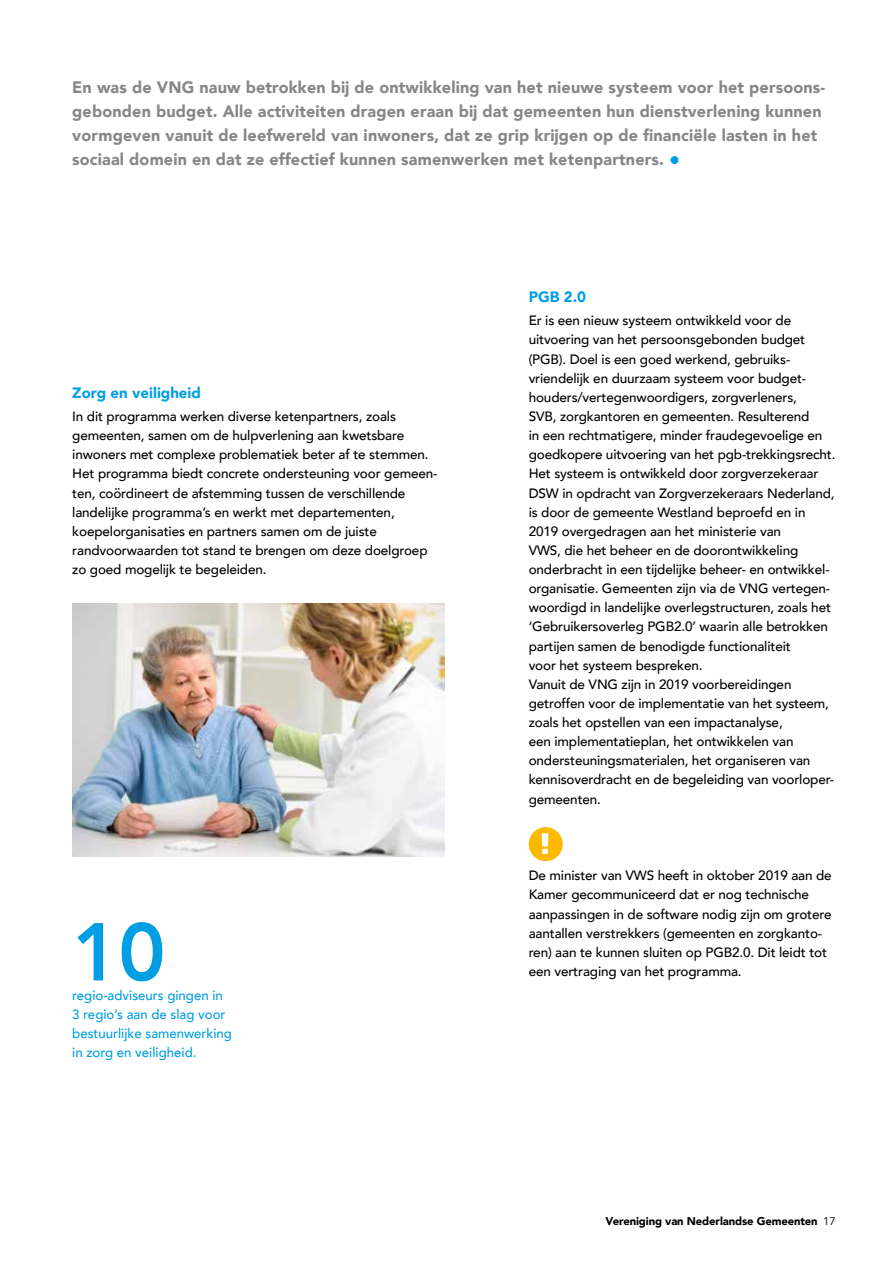
<style>
.page{position:relative;width:893px;height:1263px;background:#fff}
.page>*{position:absolute;margin:0;border:0;box-sizing:border-box;transform-origin:0 0}
.t1{font:800 81px "Avenir";color:#009fe3}
.t2{font:900 22.5px "Avenir";color:#009fe3}
.t3{font:900 16.5px/24px "Avenir";letter-spacing:.01em;color:#878787}
.t4{font:900 15px "Avenir";color:#009fe3}
.t5{font:500 13.5px/19.2px "Avenir";letter-spacing:-.01em;color:#000}
.t6{font:500 13.5px/19.2px "Avenir";color:#009fe3}
.t7{font:900 11.25px "Avenir";letter-spacing:-.01em;color:#000}
.s1{font-weight:400}
</style>
<div class="page">
<div style="left:529px;top:827px;width:34px;height:34px;background:#fbba00;border-radius:50%"></div>
<img style="left:72px;top:604px;width:372px;height:253px">
<p class="t3" style="left:72px;top:75px;width:755px">En was de VNG nauw betrokken bij de ontwikkeling van het nieuwe systeem voor het persoons&shy;gebonden budget. Alle activiteiten dragen eraan bij dat gemeenten hun dienstverlening kunnen vormgeven vanuit de leefwereld van inwoners, dat ze grip krijgen op de financiële lasten in het sociaal domein en dat ze effectief kunnen samenwerken met ketenpartners.</p>
<h2 class="t2" style="left:669px;top:141px;width:13px">•</h2>
<p class="t4" style="left:72px;top:380px;width:130px">Zorg en veiligheid</p>
<p class="t5" style="left:72px;top:406px;width:367px">In dit programma werken diverse ketenpartners, zoals gemeenten, samen om de hulpverlening aan kwetsbare inwoners met complexe problematiek beter af te stemmen.<br>Het programma biedt concrete ondersteuning voor gemeen&shy;ten, coördineert de afstemming tussen de verschillende landelijke programma’s en werkt met departementen, koepelorganisaties en partners samen om de juiste randvoorwaarden tot stand te brengen om deze doelgroep zo goed mogelijk te begeleiden.</p>
<h1 class="t1" style="left:72px;top:889px;width:95px">10</h1>
<p class="t6" style="left:72px;top:984px;width:161px">regio-adviseurs gingen in<br>3 regio’s aan de slag voor bestuurlijke samenwerking in zorg en veiligheid.</p>
<p class="t4" style="left:529px;top:284px;width:59px">PGB 2.0</p>
<p class="t5" style="left:529px;top:310px;width:308px">Er is een nieuw systeem ontwikkeld voor de uitvoering van het persoonsgebonden budget (PGB). Doel is een goed werkend, gebruiks&shy;vriendelijk en duurzaam systeem voor budget&shy;houders/vertegenwoordigers, zorgverleners,<br>SVB, zorgkantoren en gemeenten. Resulterend<br>in een rechtmatigere, minder fraudegevoelige en goedkopere uitvoering van het pgb-trekkingsrecht.<br>Het systeem is ontwikkeld door zorgverzekeraar DSW in opdracht van Zorgverzekeraars Nederland, is door de gemeente Westland beproefd en in 2019 overgedragen aan het ministerie van<br>VWS, die het beheer en de doorontwikkeling onderbracht in een tijdelijke beheer- en ontwikkel&shy;organisatie. Gemeenten zijn via de VNG vertegen&shy;woordigd in landelijke overlegstructuren, zoals het ‘Gebruikersoverleg PGB2.0’ waarin alle betrokken partijen samen de benodigde functionaliteit<br>voor het systeem bespreken.<br>Vanuit de VNG zijn in 2019 voorbereidingen getroffen voor de implementatie van het systeem, zoals het opstellen van een impactanalyse,<br>een implementatieplan, het ontwikkelen van ondersteuningsmaterialen, het organiseren van kennisoverdracht en de begeleiding van voorloper&shy;gemeenten.</p>
<p class="t5" style="left:529px;top:865px;width:305px">De minister van VWS heeft in oktober 2019 aan de Kamer gecommuniceerd dat er nog technische aanpassingen in de software nodig zijn om grotere aantallen verstrekkers (gemeenten en zorgkanto&shy;ren) aan te kunnen sluiten op PGB2.0. Dit leidt tot</p>
<p class="t5" style="left:529px;top:961px;width:215px">een vertraging van het programma.</p>
<p class="t7" style="left:606px;top:1211px;width:231px">Vereniging van Nederlandse Gemeenten <span class="s1">17</span></p>
</div>
